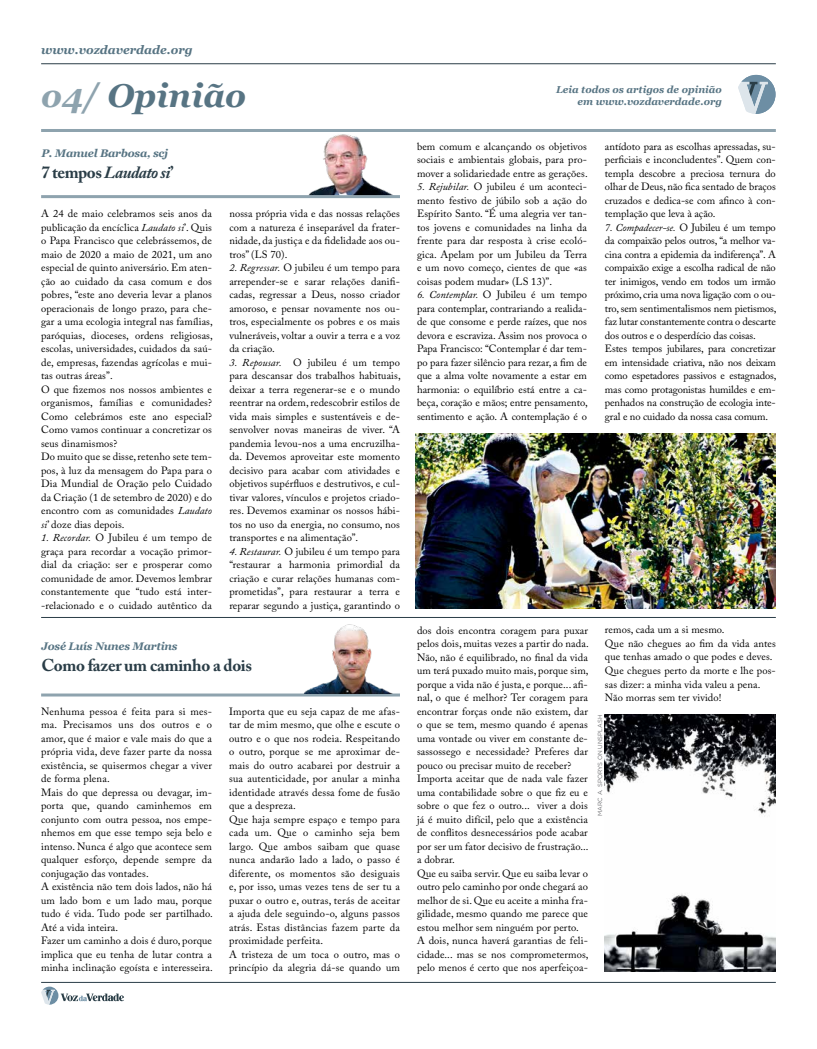
<style>
.page{position:relative;width:817px;height:1049px;background:#fff}
.page>*{position:absolute;margin:0;border:0;box-sizing:border-box;transform-origin:0 0}
.t1{font:italic 700 33px "Georgia";color:#577483}
.t2{font:700 17px "Adobe Caslon Pro";letter-spacing:-.02em;color:#2a3d47}
.t3{font:italic 700 17px "Adobe Caslon Pro";letter-spacing:-.03em;color:#2a3d47}
.t4{font:italic 700 12px "Georgia";color:#577483}
.t5{font:italic 700 11px "Georgia";letter-spacing:-.02em;color:#577483}
.t6{font:10.5px/13.5px "Adobe Caslon Pro";letter-spacing:.01em;color:#000;text-align:justify}
.t7{font:10.5px/13.5px "Adobe Caslon Pro";letter-spacing:-.01em;color:#000}
.t8{font:italic 700 10px/12px "Georgia";color:#577483;text-align:right}
.t9{font:6px "Gotham";color:#717275}
.s1{color:#8ea3ae}
.s2{font-style:normal}
.s3{font-style:italic}
</style>
<div class="page">
<hr style="left:41px;top:64px;width:734px;height:1px;background:#2a3d47">
<hr style="left:41px;top:982px;width:734px;height:1px;background:#2a3d47">
<hr style="left:41px;top:129px;width:734px;height:3px;background:#8ea3ae">
<svg style="left:41px;top:986px;width:83px;height:19px"></svg>
<svg style="left:738px;top:75px;width:37px;height:39px"></svg>
<hr style="left:41px;top:617px;width:734px;height:1px;background:#2a3d47">
<hr style="left:41px;top:693px;width:359px;height:3px;background:#8ea3ae">
<img style="left:604px;top:715px;width:171px;height:256px">
<img style="left:304px;top:624px;width:87px;height:69px">
<img style="left:415px;top:433px;width:360px;height:175px">
<hr style="left:41px;top:195px;width:359px;height:3px;background:#8ea3ae">
<img style="left:309px;top:134px;width:84px;height:61px">
<p class="t4" style="left:41px;top:41px;width:153px">www.vozdaverdade.org</p>
<h1 class="t1" style="left:41px;top:71px;width:206px"><span class="s1">o4/</span> Opinião</h1>
<p class="t5" style="left:41px;top:145px;width:128px">P. Manuel Barbosa, scj</p>
<h2 class="t3" style="left:41px;top:163px;width:134px"><span class="s2">7 tempos</span> Laudato si<span class="s2">’</span></h2>
<p class="t6" style="left:41px;top:207px;width:173px;text-align:left">A 24 de maio celebramos seis anos da publicação da encíclica <span class="s3">Laudato si</span>’. Quis o Papa Francisco que celebrássemos, de maio de 2020 a maio de 2021, um ano especial de quinto aniversário. Em aten&shy;ção ao cuidado da casa comum e dos pobres, “este ano deveria levar a planos operacionais de longo prazo, para che&shy;gar a uma ecologia integral nas famílias, paróquias, dioceses, ordens religiosas, escolas, universidades, cuidados da saú&shy;de, empresas, fazendas agrícolas e mui&shy;tas outras áreas”.<br>O que fizemos nos nossos ambientes e organismos, famílias e comunidades?<br>Como celebrámos este ano especial?<br>Como vamos continuar a concretizar os seus dinamismos?<br>Do muito que se disse, retenho sete tem&shy;pos, à luz da mensagem do Papa para o Dia Mundial de Oração pelo Cuidado da Criação (1 de setembro de 2020) e do encontro com as comunidades <span class="s3">Laudato si</span>’ doze dias depois.</p>
<p class="t6" style="left:41px;top:531px;width:172px"><span class="s3">1. Recordar.</span> O Jubileu é um tempo de graça para recordar a vocação primor&shy;dial da criação: ser e prosperar como comunidade de amor. Devemos lembrar constantemente que “tudo está inter--relacionado e o cuidado autêntico da</p>
<p class="t6" style="left:229px;top:207px;width:172px">nossa própria vida e das nossas relações com a natureza é inseparável da frater&shy;nidade, da justiça e da fidelidade aos ou&shy;tros” (LS 70).</p>
<p class="t6" style="left:229px;top:261px;width:172px"><span class="s3">2. Regressar.</span> O jubileu é um tempo para arrepender-se e sarar relações danifi&shy;cadas, regressar a Deus, nosso criador amoroso, e pensar novamente nos ou&shy;tros, especialmente os pobres e os mais vulneráveis, voltar a ouvir a terra e a voz da criação.</p>
<p class="t6" style="left:229px;top:355px;width:173px"><span class="s3">3. Repousar.</span> O jubileu é um tempo para descansar dos trabalhos habituais, deixar a terra regenerar-se e o mundo reentrar na ordem, redescobrir estilos de vida mais simples e sustentáveis e de&shy;senvolver novas maneiras de viver. “A pandemia levou-nos a uma encruzilha&shy;da. Devemos aproveitar este momento decisivo para acabar com atividades e objetivos supérfluos e destrutivos, e cul&shy;tivar valores, vínculos e projetos criado&shy;res. Devemos examinar os nossos hábi&shy;tos no uso da energia, no consumo, nos transportes e na alimentação”.</p>
<p class="t6" style="left:229px;top:544px;width:172px"><span class="s3">4. Restaurar.</span> O jubileu é um tempo para “restaurar a harmonia primordial da criação e curar relações humanas com&shy;prometidas”, para restaurar a terra e reparar segundo a justiça, garantindo o</p>
<p class="t5" style="left:41px;top:638px;width:138px">José Luís Nunes Martins</p>
<h2 class="t2" style="left:41px;top:655px;width:212px">Como fazer um caminho a dois</h2>
<p class="t6" style="left:41px;top:704px;width:173px;text-align:left">Nenhuma pessoa é feita para si mes&shy;ma. Precisamos uns dos outros e o amor, que é maior e vale mais do que a própria vida, deve fazer parte da nossa existência, se quisermos chegar a viver de forma plena.<br>Mais do que depressa ou devagar, im&shy;porta que, quando caminhemos em conjunto com outra pessoa, nos empe&shy;nhemos em que esse tempo seja belo e intenso. Nunca é algo que acontece sem qualquer esforço, depende sempre da conjugação das vontades.<br>A existência não tem dois lados, não há um lado bom e um lado mau, porque tudo é vida. Tudo pode ser partilhado.<br>Até a vida inteira.<br>Fazer um caminho a dois é duro, porque implica que eu tenha de lutar contra a minha inclinação egoísta e interesseira.</p>
<p class="t6" style="left:229px;top:704px;width:172px;text-align:left">Importa que eu seja capaz de me afas&shy;tar de mim mesmo, que olhe e escute o outro e o que nos rodeia. Respeitando o outro, porque se me aproximar de&shy;mais do outro acabarei por destruir a sua autenticidade, por anular a minha identidade através dessa fome de fusão que a despreza.<br>Que haja sempre espaço e tempo para cada um. Que o caminho seja bem largo. Que ambos saibam que quase nunca andarão lado a lado, o passo é diferente, os momentos são desiguais e, por isso, umas vezes tens de ser tu a puxar o outro e, outras, terás de aceitar a ajuda dele seguindo-o, alguns passos atrás. Estas distâncias fazem parte da proximidade perfeita.<br>A tristeza de um toca o outro, mas o princípio da alegria dá-se quando um</p>
<p class="t8" style="left:556px;top:83px;width:167px">Leia todos os artigos de opinião em www.vozdaverdade.org</p>
<p class="t6" style="left:417px;top:139px;width:172px">bem comum e alcançando os objetivos sociais e ambientais globais, para pro&shy;mover a solidariedade entre as gerações.</p>
<p class="t6" style="left:417px;top:180px;width:171px"><span class="s3">5. Rejubilar.</span> O jubileu é um aconteci&shy;mento festivo de júbilo sob a ação do Espírito Santo. “É uma alegria ver tan&shy;tos jovens e comunidades na linha da frente para dar resposta à crise ecoló&shy;gica. Apelam por um Jubileu da Terra e um novo começo, cientes de que «as coisas podem mudar» (LS 13)”.</p>
<p class="t6" style="left:417px;top:288px;width:172px"><span class="s3">6. Contemplar.</span> O Jubileu é um tempo para contemplar, contrariando a realida&shy;de que consome e perde raízes, que nos devora e escraviza. Assim nos provoca o Papa Francisco: “Contemplar é dar tem&shy;po para fazer silêncio para rezar, a fim de que a alma volte novamente a estar em harmonia: o equilíbrio está entre a ca&shy;beça, coração e mãos; entre pensamento, sentimento e ação. A contemplação é o</p>
<p class="t6" style="left:604px;top:139px;width:172px">antídoto para as escolhas apressadas, su&shy;perficiais e inconcludentes”. Quem con&shy;templa descobre a preciosa ternura do olhar de Deus, não fica sentado de braços cruzados e dedica-se com afinco à con&shy;templação que leva à ação.</p>
<p class="t7" style="left:604px;top:220px;width:173px"><span class="s3">7. Compadecer-se.</span> O Jubileu é um tempo da compaixão pelos outros, “a melhor va&shy;cina contra a epidemia da indiferença”. A compaixão exige a escolha radical de não ter inimigos, vendo em todos um irmão próximo, cria uma nova ligação com o ou&shy;tro, sem sentimentalismos nem pietismos, faz lutar constantemente contra o descarte dos outros e o desperdício das coisas.<br>Estes tempos jubilares, para concretizar em intensidade criativa, não nos deixam como espetadores passivos e estagnados, mas como protagonistas humildes e em&shy;penhados na construção de ecologia inte&shy;gral e no cuidado da nossa casa comum.</p>
<p class="t6" style="left:417px;top:623px;width:173px;text-align:left">dos dois encontra coragem para puxar pelos dois, muitas vezes a partir do nada.<br>Não, não é equilibrado, no final da vida um terá puxado muito mais, porque sim, porque a vida não é justa, e porque... afi&shy;nal, o que é melhor? Ter coragem para encontrar forças onde não existem, dar o que se tem, mesmo quando é apenas uma vontade ou viver em constante de&shy;sassossego e necessidade? Preferes dar pouco ou precisar muito de receber?<br>Importa aceitar que de nada vale fazer uma contabilidade sobre o que fiz eu e sobre o que fez o outro... viver a dois já é muito difícil, pelo que a existência de conflitos desnecessários pode acabar por ser um fator decisivo de frustração... a dobrar.<br>Que eu saiba servir. Que eu saiba levar o outro pelo caminho por onde chegará ao melhor de si. Que eu aceite a minha fra&shy;gilidade, mesmo quando me parece que estou melhor sem ninguém por perto.<br>A dois, nunca haverá garantias de feli&shy;cidade... mas se nos comprometermos, pelo menos é certo que nos aperfeiçoa-</p>
<p class="t6" style="left:604px;top:623px;width:172px;text-align:left">remos, cada um a si mesmo.<br>Que não chegues ao fim da vida antes que tenhas amado o que podes e deves.<br>Que chegues perto da morte e lhe pos&shy;sas dizer: a minha vida valeu a pena.<br>Não morras sem ter vivido!</p>
<p class="t9" style="left:596px;top:816px;width:102px;rotate:-90deg">MARC A. SPORYS ON UNSPLASH</p>
</div>
